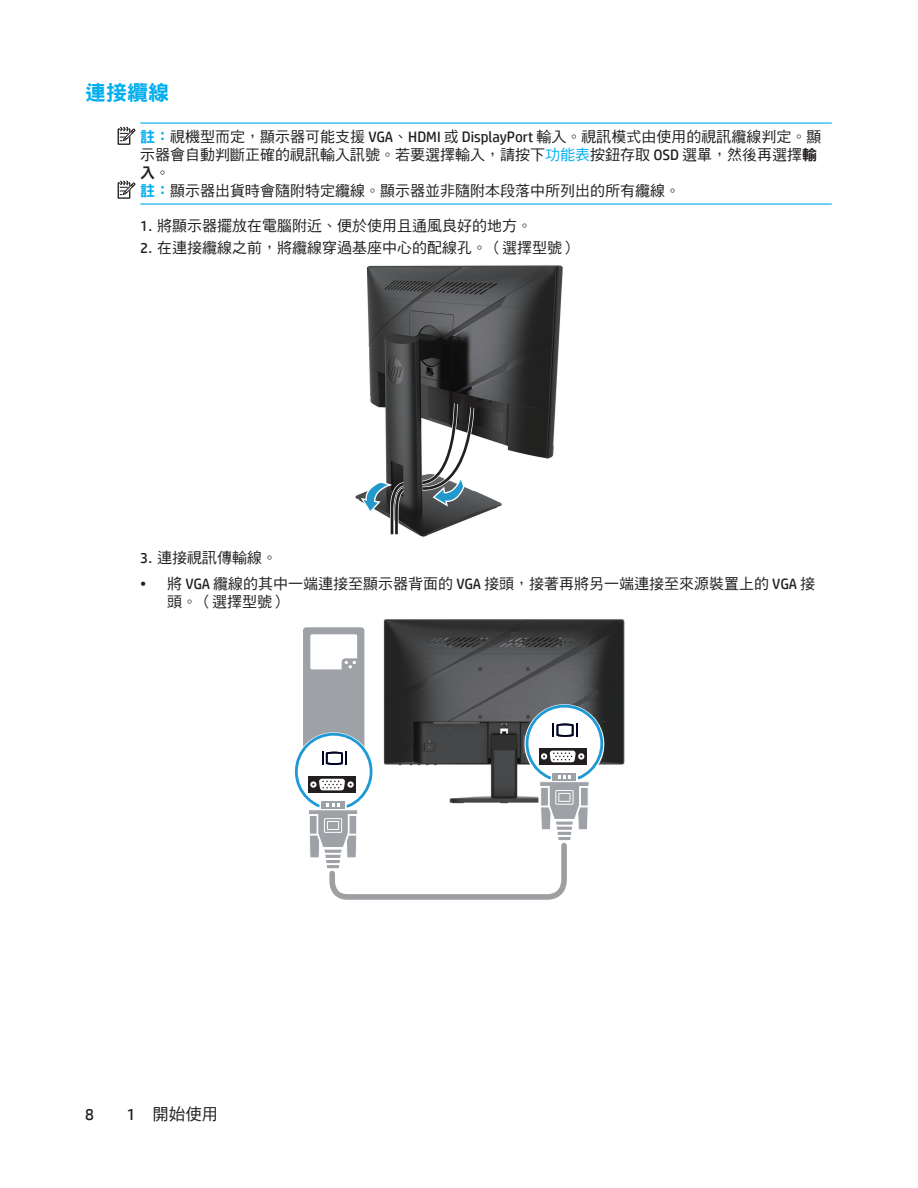
<style>
.page{position:relative;width:918px;height:1188px;background:#fff}
.page>*{position:absolute;margin:0;border:0;box-sizing:border-box;transform-origin:0 0}
.t1{font:21px "DF Hei Std W9";color:#00aeef}
.t2{font:16.5px "DF Hei Std W5";color:#231f20}
.t3{font:16.5px "HP Simplified";color:#231f20}
.t4{font:15px/18px "DF Hei Std W5";color:#231f20}
.t5{font:15px "DF Hei Std W9";color:#231f20}
.s1{font-family:"DF Hei Std W9";color:#00aeef}
.s2{font-family:"HP Simplified"}
.s3{color:#00aeef}
.s4{font-family:"DF Hei Std W9"}
.s5{font-family:"DF Hei Std W5"}
</style>
<div class="page">
<hr style="left:141px;top:122px;width:690px;height:2px;background:#00aeef">
<hr style="left:141px;top:203px;width:690px;height:2px;background:#00aeef">
<img style="left:355px;top:265px;width:208px;height:271px">
<svg style="left:361px;top:481px;width:43px;height:53px"></svg>
<svg style="left:422px;top:391px;width:55px;height:116px"></svg>
<img style="left:384px;top:619px;width:240px;height:146px">
<svg style="left:294px;top:627px;width:310px;height:273px"></svg>
<div style="left:118px;top:128px;width:12px;height:17px;border:1px solid #231d1f"></div>
<svg style="left:119px;top:127px;width:17px;height:16px"></svg>
<div style="left:118px;top:182px;width:12px;height:17px;border:1px solid #231d1f"></div>
<svg style="left:119px;top:181px;width:17px;height:16px"></svg>
<h1 class="t1" style="left:85px;top:81px;width:85px">連接纜線</h1>
<p class="t4" style="left:140px;top:127px;width:683px"><span class="s1">註：</span>視機型而定，顯示器可能支援 <span class="s2">VGA</span>、<span class="s2">HDMI</span> 或 <span class="s2">DisplayPort</span> 輸入。視訊模式由使用的視訊纜線判定。顯示器會自動判斷正確的視訊輸入訊號。若要選擇輸入，請按下<span class="s3">功能表</span>按鈕存取 <span class="s2">OSD</span> 選單，然後再選擇<span class="s4">輸</span></p>
<p class="t5" style="left:140px;top:164px;width:31px">入<span class="s5">。</span></p>
<p class="t4" style="left:140px;top:181px;width:542px"><span class="s1">註：</span>顯示器出貨時會隨附特定纜線。顯示器並非隨附本段落中所列出的所有纜線。</p>
<p class="t4" style="left:140px;top:216px;width:394px"><span class="s2">1.</span> 將顯示器擺放在電腦附近、便於使用且通風良好的地方。</p>
<p class="t4" style="left:140px;top:239px;width:439px"><span class="s2">2.</span> 在連接纜線之前，將纜線穿過基座中心的配線孔。（選擇型號）</p>
<p class="t4" style="left:140px;top:548px;width:139px"><span class="s2">3.</span> 連接視訊傳輸線。</p>
<p class="t4" style="left:167px;top:575px;width:649px;text-indent:-27px"><span class="s2">•</span> 將 <span class="s2">VGA</span> 纜線的其中一端連接至顯示器背面的 <span class="s2">VGA</span> 接頭，接著再將另一端連接至來源裝置上的 <span class="s2">VGA</span> 接頭。（選擇型號）</p>
<p class="t3" style="left:85px;top:1103px;width:10px">8</p>
<p class="t2" style="left:127px;top:1105px;width:93px"><span class="s2">1</span> 開始使用</p>
</div>
